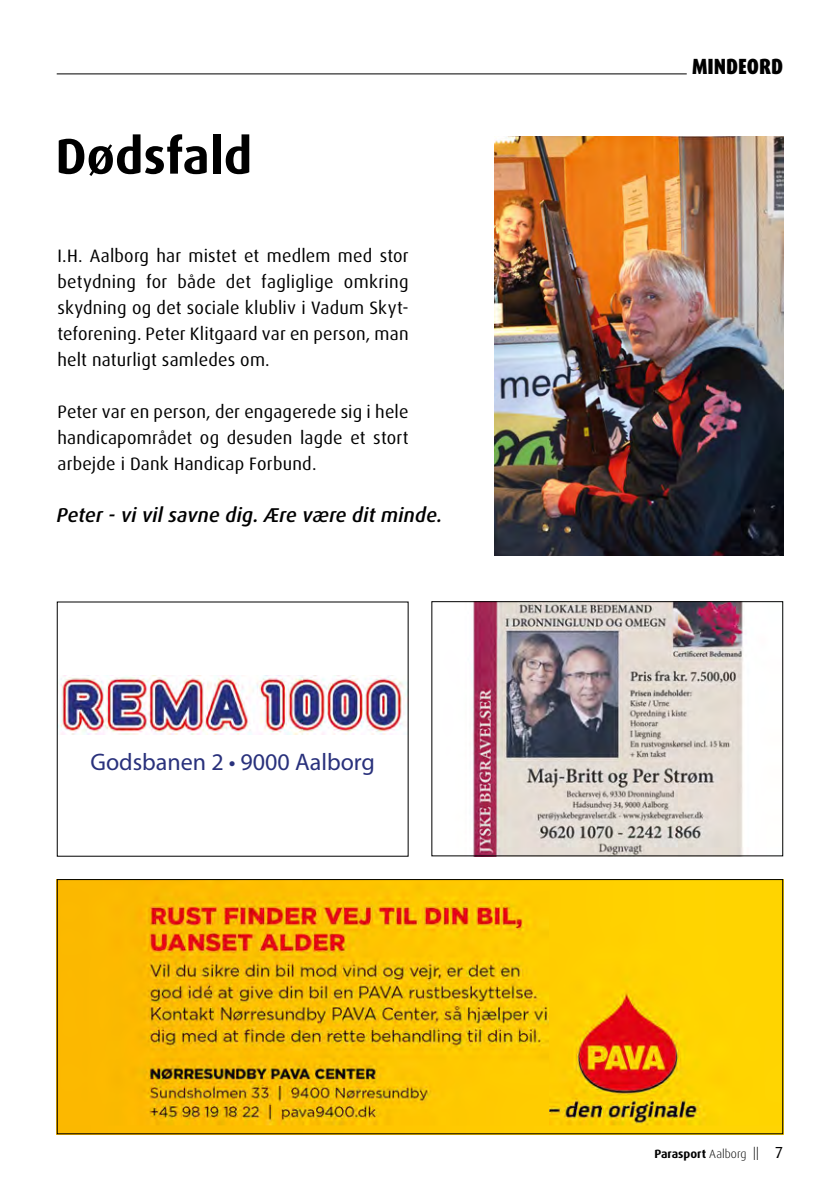
<style>
.page{position:relative;width:840px;height:1191px;background:#fff}
.page>*{position:absolute;margin:0;border:0;box-sizing:border-box;transform-origin:0 0}
.t1{font:700 50px "Dax OT";color:#000}
.t2{font:24px "Myriad Pro";color:#29317c}
.t3{font:900 condensed 22px "Dax OT";color:#000}
.t4{font:italic 500 20px "Dax OT";letter-spacing:.005em;color:#000}
.t5{font:18px/26px "Dax OT";letter-spacing:.01em;color:#000;text-align:justify}
.t6{font:700 12px "Dax OT";color:#000}
.s1{font-weight:300}
.s2{font-weight:300;font-size:16.8px}
.s3{font-weight:400;font-size:16px}
</style>
<div class="page">
<img style="left:494px;top:136px;width:288px;height:420px">
<hr style="left:57px;top:73px;width:629px;height:1px;background:#000">
<img style="left:59px;top:881px;width:721px;height:251px">
<div style="left:57px;top:879px;width:725px;height:255px;border:1px solid #000"></div>
<img style="left:471px;top:603px;width:272px;height:251px">
<div style="left:431px;top:601px;width:351px;height:255px;border:1px solid #000"></div>
<img style="left:60px;top:675px;width:346px;height:59px">
<h1 class="t1" style="left:55px;top:124px;width:198px">Dødsfald</h1>
<p class="t5" style="left:57px;top:243px;width:352px">I.H. Aalborg har mistet et medlem med stor betydning for både det fagliglige omkring skydning og det sociale klubliv i Vadum Skyt&shy;teforening. Peter Klitgaard var en person, man helt naturligt samledes om.</p>
<p class="t5" style="left:57px;top:399px;width:352px">Peter var en person, der engagerede sig i hele handicapområdet og desuden lagde et stort arbejde i Dank Handicap Forbund.</p>
<p class="t4" style="left:57px;top:502px;width:387px">Peter - vi vil savne dig. Ære være dit minde.</p>
<h2 class="t2" style="left:90px;top:749px;width:286px">Godsbanen 2 • 9000 Aalborg</h2>
<p class="t3" style="left:691px;top:52px;width:93px">MINDEORD</p>
<p class="t6" style="left:654px;top:1146px;width:130px">Parasport <span class="s1">Aalborg</span> <span class="s2">ll</span> <span class="s3">7</span></p>
</div>
